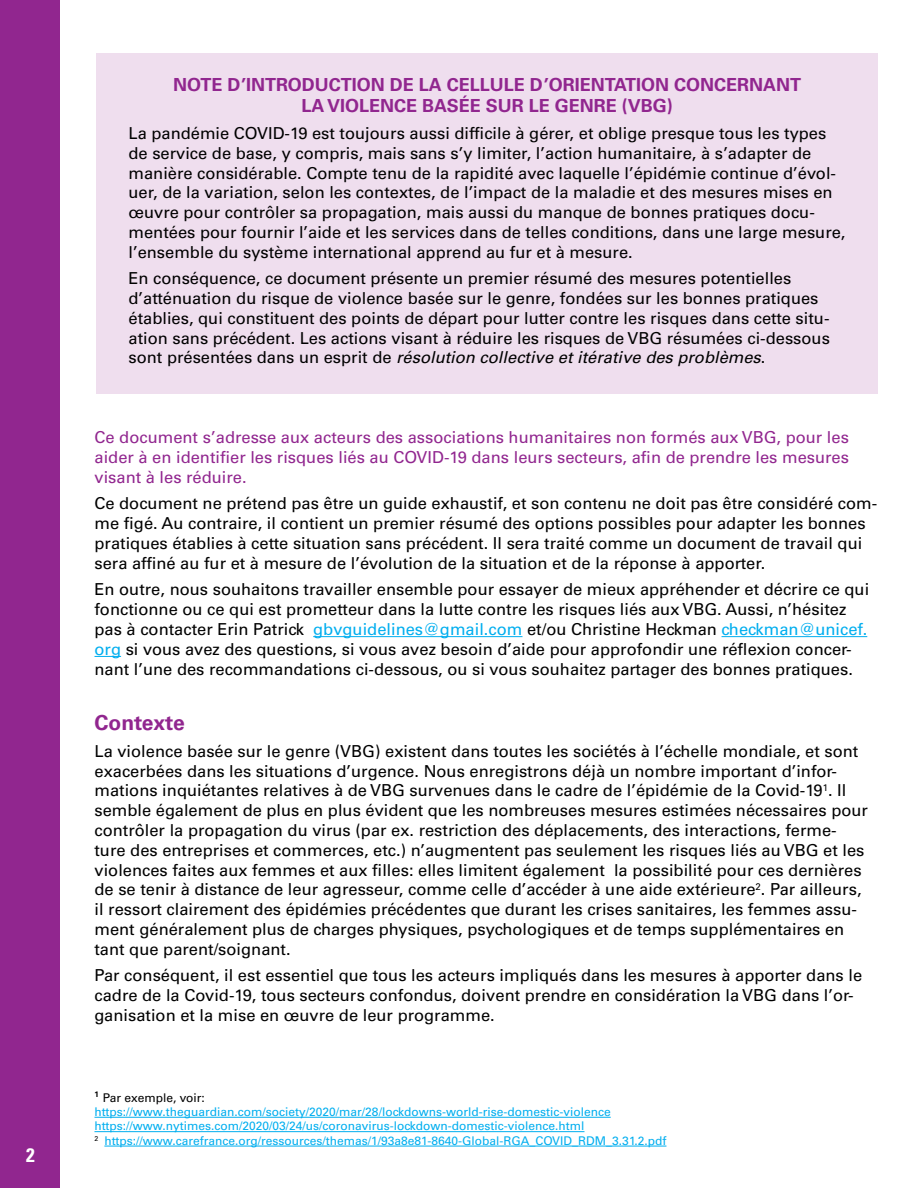
<style>
.page{position:relative;width:918px;height:1188px;background:#fff}
.page>*{position:absolute;margin:0;border:0;box-sizing:border-box;transform-origin:0 0}
.t1{font:700 21px "Univers LT Std";color:#91268f}
.t2{font:700 condensed 19.5px "Univers LT Std";color:#fff}
.t3{font:700 18px/21.6px "Univers LT Std";color:#91268f;text-align:center}
.t4{font:16.5px/19.8px "Univers LT Std";color:#000}
.t5{font:16.5px/19.8px "Univers LT Std";color:#91268f;text-align:justify}
.t6{font:12px/14.4px "Univers LT Std";color:#00aeef}
.s1{font-style:italic}
.s2{color:#00aeef}
.s3{color:#000}
</style>
<div class="page">
<div style="left:0;top:0;width:60px;height:1188px;background:#91268f"></div>
<div style="left:96px;top:53px;width:782px;height:340px;background:#efdeee"></div>
<hr style="left:313px;top:636px;width:209px;height:1px;background:#00aeef">
<hr style="left:722px;top:636px;width:145px;height:1px;background:#00aeef">
<svg style="left:94px;top:656px;width:27px;height:1px"></svg>
<hr style="left:94px;top:1117px;width:517px;height:1px;background:#00aeef">
<hr style="left:94px;top:1131px;width:490px;height:1px;background:#00aeef">
<hr style="left:104px;top:1146px;width:562px;height:1px;background:#00aeef">
<p class="t2" style="left:26px;top:1143px;width:10px">2</p>
<p class="t3" style="left:173px;top:74px;width:629px">NOTE D’INTRODUCTION DE LA CELLULE D’ORIENTATION CONCERNANT<br>LA VIOLENCE BASÉE SUR LE GENRE (VBG)</p>
<p class="t4" style="left:129px;top:123px;width:719px">La pandémie COVID-19 est toujours aussi difficile à gérer, et oblige presque tous les types de service de base, y compris, mais sans s’y limiter, l’action humanitaire, à s’adapter de manière considérable. Compte tenu de la rapidité avec laquelle l’épidémie continue d’évol&shy;uer, de la variation, selon les contextes, de l’impact de la maladie et des mesures mises en œuvre pour contrôler sa propagation, mais aussi du manque de bonnes pratiques docu&shy;mentées pour fournir l’aide et les services dans de telles conditions, dans une large mesure, l’ensemble du système international apprend au fur et à mesure.</p>
<p class="t4" style="left:129px;top:269px;width:703px">En conséquence, ce document présente un premier résumé des mesures potentielles d’atténuation du risque de violence basée sur le genre, fondées sur les bonnes pratiques établies, qui constituent des points de départ pour lutter contre les risques dans cette situ&shy;ation sans précédent. Les actions visant à réduire les risques de VBG résumées ci-dessous sont présentées dans un esprit de <span class="s1">résolution collective et itérative des problèmes</span>.</p>
<p class="t5" style="left:94px;top:428px;width:756px">Ce document s’adresse aux acteurs des associations humanitaires non formés aux VBG, pour les aider à en identifier les risques liés au COVID-19 dans leurs secteurs, afin de prendre les mesures visant à les réduire.</p>
<p class="t4" style="left:94px;top:494px;width:784px">Ce document ne prétend pas être un guide exhaustif, et son contenu ne doit pas être considéré com&shy;me figé. Au contraire, il contient un premier résumé des options possibles pour adapter les bonnes pratiques établies à cette situation sans précédent. Il sera traité comme un document de travail qui sera affiné au fur et à mesure de l’évolution de la situation et de la réponse à apporter.</p>
<p class="t4" style="left:94px;top:580px;width:776px">En outre, nous souhaitons travailler ensemble pour essayer de mieux appréhender et décrire ce qui fonctionne ou ce qui est prometteur dans la lutte contre les risques liés aux VBG. Aussi, n’hésitez pas à contacter Erin Patrick <span class="s2">gbvguidelines@gmail.com</span> et/ou Christine Heckman <span class="s2">checkman@unicef. org</span> si vous avez des questions, si vous avez besoin d’aide pour approfondir une réflexion concer&shy;nant l’une des recommandations ci-dessous, ou si vous souhaitez partager des bonnes pratiques.</p>
<p class="t1" style="left:94px;top:711px;width:92px">Contexte</p>
<p class="t4" style="left:94px;top:741px;width:775px">La violence basée sur le genre (VBG) existent dans toutes les sociétés à l’échelle mondiale, et sont exacerbées dans les situations d’urgence. Nous enregistrons déjà un nombre important d’infor&shy;mations inquiétantes relatives à de VBG survenues dans le cadre de l’épidémie de la Covid-19<sup>1</sup>. Il semble également de plus en plus évident que les nombreuses mesures estimées nécessaires pour contrôler la propagation du virus (par ex. restriction des déplacements, des interactions, ferme&shy;ture des entreprises et commerces, etc.) n’augmentent pas seulement les risques liés au VBG et les violences faites aux femmes et aux filles: elles limitent également la possibilité pour ces dernières de se tenir à distance de leur agresseur, comme celle d’accéder à une aide extérieure<sup>2</sup>. Par ailleurs, il ressort clairement des épidémies précédentes que durant les crises sanitaires, les femmes assu&shy;ment généralement plus de charges physiques, psychologiques et de temps supplémentaires en tant que parent/soignant.</p>
<p class="t4" style="left:94px;top:966px;width:769px">Par conséquent, il est essentiel que tous les acteurs impliqués dans les mesures à apporter dans le cadre de la Covid-19, tous secteurs confondus, doivent prendre en considération la VBG dans l’or&shy;ganisation et la mise en œuvre de leur programme.</p>
<p class="t6" style="left:94px;top:1090px;width:573px"><sup>1</sup> <span class="s3">Par exemple, voir: </span>https://www.theguardian.com/society/2020/mar/28/lockdowns-world-rise-domestic-violence https://www.nytimes.com/2020/03/24/us/coronavirus-lockdown-domestic-violence.html<br><sup>2</sup> https://www.carefrance.org/ressources/themas/1/93a8e81-8640-Global-RGA_COVID_RDM_3.31.2.pdf</p>
</div>
